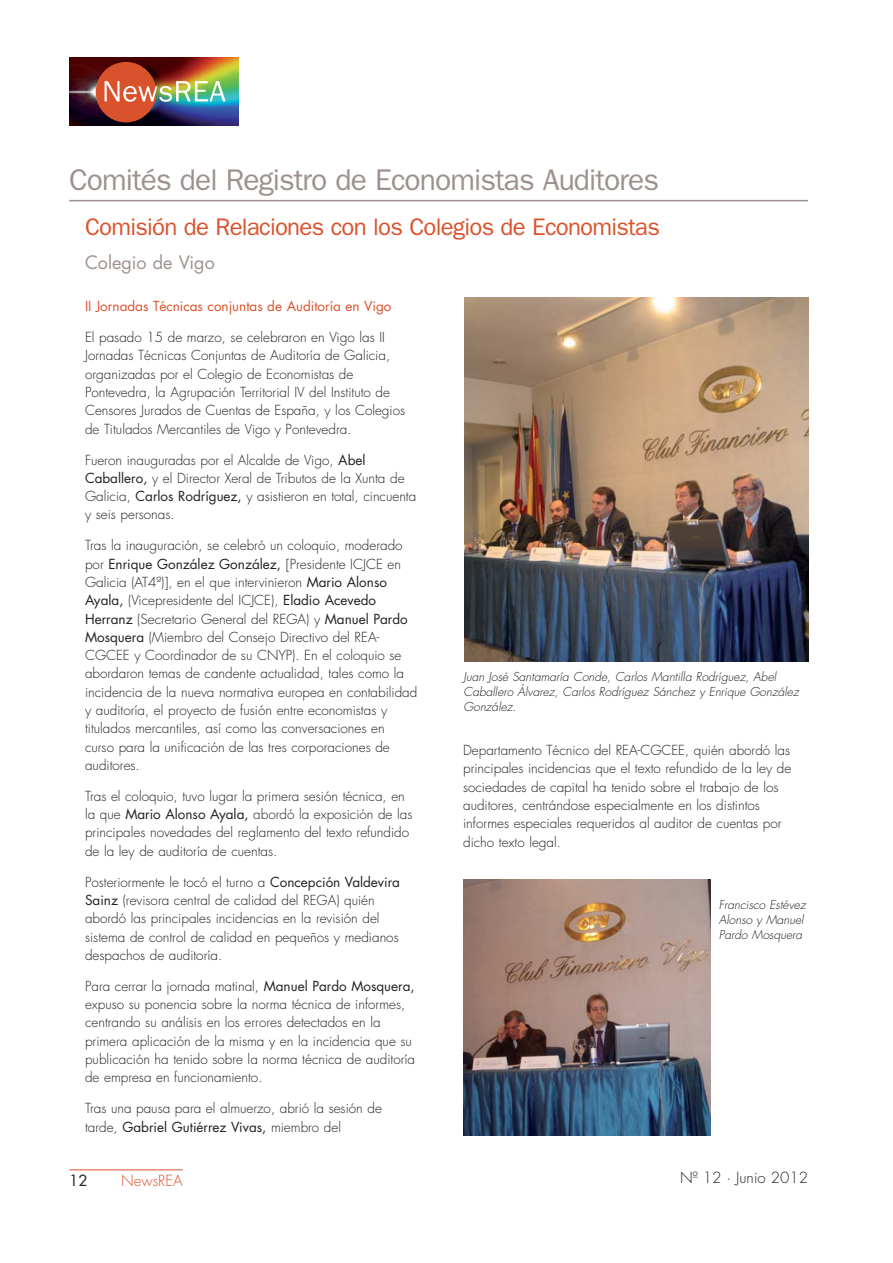
<style>
.page{position:relative;width:893px;height:1263px;background:#fff}
.page>*{position:absolute;margin:0;border:0;box-sizing:border-box;transform-origin:0 0}
.t1{font:30px "Franklin Gothic";letter-spacing:-.03em;color:#9e918d}
.t2{font:24px "Franklin Gothic";letter-spacing:-.03em;color:#da522b}
.t3{font:18px "Futura";color:#9e918d}
.t4{font:300 15px "Futura";color:#231f20}
.t5{font:300 15px "Futura";color:#da522b}
.t6{font:15px "Futura";color:#231f20}
.t7{font:300 13.5px/18.3px "Futura";color:#231f20}
.t8{font:13.5px "Futura";color:#da522b}
.t9{font:italic 300 12px/15px "Futura";color:#231f20}
.s1{font-weight:400}
</style>
<div class="page">
<img style="left:69px;top:58px;width:170px;height:68px">
<div style="left:96px;top:62px;width:60px;height:60px;background:#da522b;border-radius:50%"></div>
<img style="left:105px;top:81px;width:121px;height:21px">
<hr style="left:69px;top:200px;width:739px;height:1px;background:#9e918d">
<img style="left:463px;top:879px;width:247px;height:256px">
<hr style="left:69px;top:1170px;width:114px;height:1px;background:#da522b">
<img style="left:464px;top:298px;width:344px;height:363px">
<h1 class="t1" style="left:69px;top:169px;width:591px">Comités del Registro de Economistas Auditores</h1>
<h2 class="t2" style="left:85px;top:219px;width:576px">Comisión de Relaciones con los Colegios de Economistas</h2>
<h3 class="t3" style="left:85px;top:254px;width:131px">Colegio de Vigo</h3>
<p class="t8" style="left:85px;top:300px;width:308px">II Jornadas Técnicas conjuntas de Auditoría en Vigo</p>
<p class="t7" style="left:85px;top:329px;width:322px">El pasado 15 de marzo, se celebraron en Vigo las II Jornadas Técnicas Conjuntas de Auditoría de Galicia, organizadas por el Colegio de Economistas de Pontevedra, la Agrupación Territorial IV del Instituto de Censores Jurados de Cuentas de España, y los Colegios de Titulados Mercantiles de Vigo y Pontevedra.</p>
<p class="t7" style="left:85px;top:452px;width:333px">Fueron inauguradas por el Alcalde de Vigo, <span class="s1">Abel Caballero,</span> y el Director Xeral de Tributos de la Xunta de Galicia, <span class="s1">Carlos Rodríguez,</span> y asistieron en total, cincuenta y seis personas.</p>
<p class="t7" style="left:85px;top:538px;width:334px">Tras la inauguración, se celebró un coloquio, moderado por <span class="s1">Enrique González González,</span> [Presidente ICJCE en Galicia (AT4ª)], en el que intervinieron <span class="s1">Mario Alonso Ayala,</span> (Vicepresidente del ICJCE), <span class="s1">Eladio Acevedo Herranz</span> (Secretario General del REGA) y <span class="s1">Manuel Pardo Mosquera</span> (Miembro del Consejo Directivo del REA-CGCEE y Coordinador de su CNYP). En el coloquio se abordaron temas de candente actualidad, tales como la incidencia de la nueva normativa europea en contabilidad y auditoría, el proyecto de fusión entre economistas y titulados mercantiles, así como las conversaciones en<br>curso para la unificación de las tres corporaciones de auditores.</p>
<p class="t7" style="left:85px;top:788px;width:329px">Tras el coloquio, tuvo lugar la primera sesión técnica, en la que <span class="s1">Mario Alonso Ayala,</span> abordó la exposición de las principales novedades del reglamento del texto refundido de la ley de auditoría de cuentas.</p>
<p class="t7" style="left:85px;top:874px;width:316px">Posteriormente le tocó el turno a <span class="s1">Concepción Valdevira Sainz</span> (revisora central de calidad del REGA) quién abordó las principales incidencias en la revisión del sistema de control de calidad en pequeños y medianos despachos de auditoría.</p>
<p class="t7" style="left:85px;top:978px;width:332px">Para cerrar la jornada matinal, <span class="s1">Manuel Pardo Mosquera, </span>expuso su ponencia sobre la norma técnica de informes, centrando su análisis en los errores detectados en la primera aplicación de la misma y en la incidencia que su publicación ha tenido sobre la norma técnica de auditoría de empresa en funcionamiento.</p>
<p class="t7" style="left:85px;top:1100px;width:298px">Tras una pausa para el almuerzo, abrió la sesión de tarde, <span class="s1">Gabriel Gutiérrez Vivas,</span> miembro del</p>
<p class="t9" style="left:463px;top:670px;width:339px">J uan José Santamaría Conde, Carlos Mantilla Rodríguez, Abel<br>Caballero Álvarez, Carlos Rodríguez Sánchez y Enrique González<br>González.</p>
<p class="t7" style="left:463px;top:742px;width:330px">Departamento Técnico del REA-CGCEE, quién abordó las principales incidencias que el texto refundido de la ley de sociedades de capital ha tenido sobre el trabajo de los auditores, centrándose especialmente en los distintos informes especiales requeridos al auditor de cuentas por dicho texto legal.</p>
<p class="t9" style="left:719px;top:898px;width:91px">Francisco Estévez<br>Alonso y Manuel<br>Pardo Mosquera</p>
<p class="t6" style="left:69px;top:1174px;width:20px">12</p>
<p class="t5" style="left:121px;top:1173px;width:63px">NewsREA</p>
<p class="t4" style="left:680px;top:1171px;width:129px">Nº 12 · Junio 2012</p>
</div>
